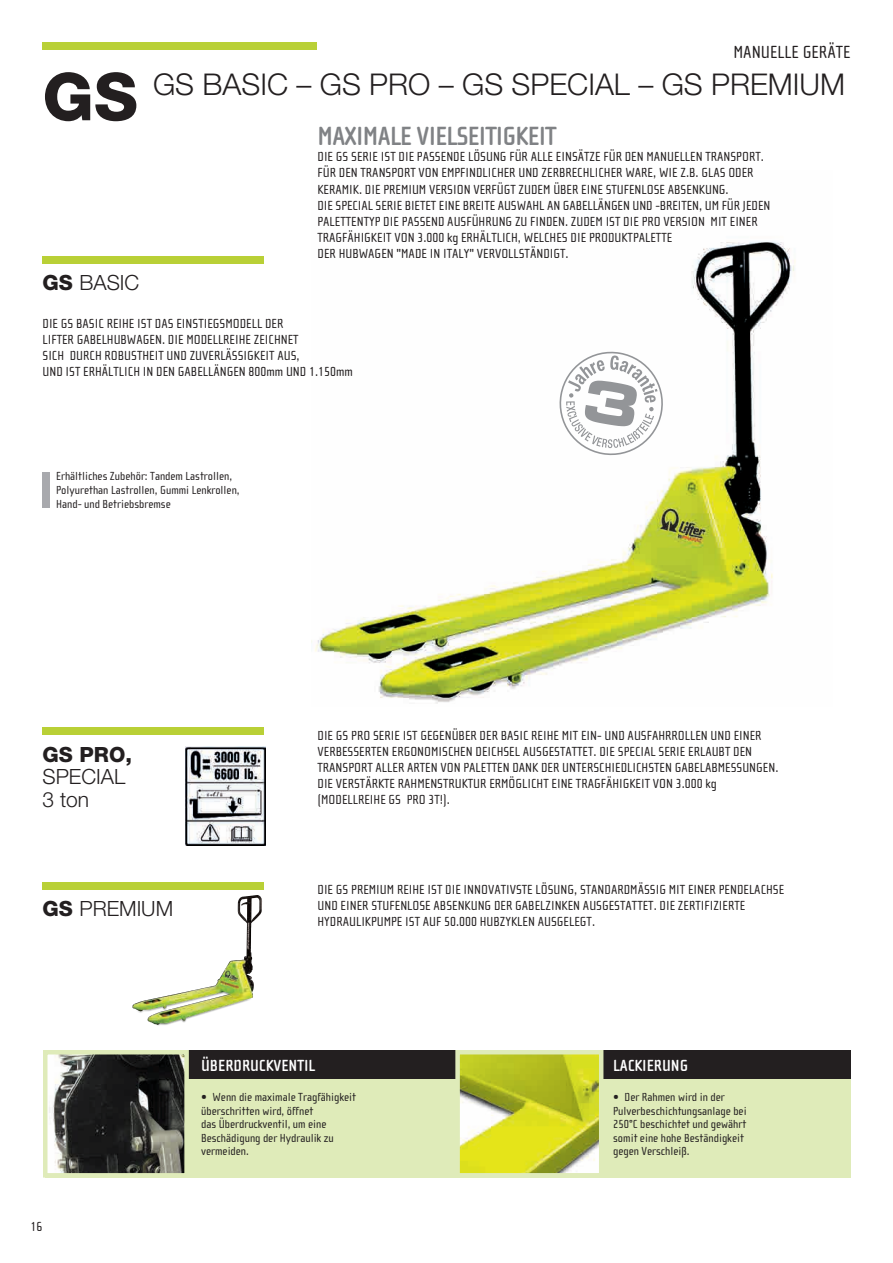
<style>
.page{position:relative;width:893px;height:1263px;background:#fff}
.page>*{position:absolute;margin:0;border:0;box-sizing:border-box;transform-origin:0 0}
.t1{font:300 30px "Helvetica Neue LT Std";color:#231f20}
.t2{font:700 27px "Cholla Sans OTCE";letter-spacing:-.025em;color:#808285}
.t3{font:300 21px/22.5px "Helvetica Neue LT Std";color:#231f20}
.t4{font:18px "Cholla Sans OTCE";color:#231f20}
.t5{font:700 16.5px "Cholla Sans OTCE";color:#fff}
.t6{font:13.5px/16.2px "Cholla Sans OTCE";color:#231f20}
.t7{font:12px/13.5px "Cholla Sans OTCE";color:#231f20}
.s1{font-weight:800;font-size:66px}
.s2{font-weight:800}
.s3{font-size:15px}
</style>
<div class="page">
<img style="left:315px;top:241px;width:481px;height:463px">
<div style="left:43px;top:43px;width:274px;height:7px;background:#b9d036"></div>
<div style="left:45px;top:1050px;width:805px;height:127px;background:#dfebb9"></div>
<div style="left:45px;top:1050px;width:805px;height:28px;background:#231f20"></div>
<img style="left:460px;top:1055px;width:138px;height:117px">
<div style="left:455px;top:1050px;width:148px;height:127px;border:4px solid #dfebb9"></div>
<div style="left:43px;top:256px;width:221px;height:7px;background:#b9d036"></div>
<div style="left:43px;top:882px;width:221px;height:7px;background:#b9d036"></div>
<img style="left:121px;top:889px;width:143px;height:137px">
<div style="left:43px;top:472px;width:7px;height:36px;background:#a8a9ad"></div>
<div style="left:43px;top:728px;width:221px;height:7px;background:#b9d036"></div>
<div style="left:185px;top:746px;width:82px;height:100px;background:#000"></div>
<img style="left:186px;top:746px;width:79px;height:99px">
<img style="left:48px;top:1055px;width:136px;height:117px">
<div style="left:43px;top:1050px;width:146px;height:127px;border:4px solid #dfebb9"></div>
<svg style="left:556px;top:348px;width:110px;height:110px"></svg>
<p class="t4" style="left:733px;top:42px;width:119px">MANUELLE GERÄTE</p>
<p class="t1" style="left:43px;top:66px;width:804px"><span class="s1">GS</span> GS BASIC – GS PRO – GS SPECIAL – GS PREMIUM</p>
<p class="t3" style="left:43px;top:271px;width:98px"><span class="s2">GS</span> BASIC</p>
<p class="t2" style="left:317px;top:121px;width:240px">MAXIMALE VIELSEITIGKEIT</p>
<p class="t6" style="left:317px;top:149px;width:454px">DIE GS SERIE IST DIE PASSENDE LÖSUNG FÜR ALLE EINSÄTZE FÜR DEN MANUELLEN TRANSPORT.<br>FÜR DEN TRANSPORT VON EMPFINDLICHER UND ZERBRECHLICHER WARE, WIE Z.B. GLAS ODER KERAMIK. DIE PREMIUM VERSION VERFÜGT ZUDEM ÜBER EINE STUFENLOSE ABSENKUNG.<br>DIE SPECIAL SERIE BIETET EINE BREITE AUSWAHL AN GABELLÄNGEN UND -BREITEN, UM FÜR JEDEN PALETTENTYP DIE PASSEND AUSFÜHRUNG ZU FINDEN. ZUDEM IST DIE PRO VERSION MIT EINER TRAGFÄHIGKEIT VON 3.000 kg ERHÄLTLICH, WELCHES DIE PRODUKTPALETTE<br>DER HUBWAGEN "MADE IN ITALY" VERVOLLSTÄNDIGT.</p>
<p class="t6" style="left:43px;top:316px;width:312px">DIE GS BASIC REIHE IST DAS EINSTIEGSMODELL DER<br>LIFTER GABELHUBWAGEN. DIE MODELLREIHE ZEICHNET<br>SICH DURCH ROBUSTHEIT UND ZUVERLÄSSIGKEIT AUS,<br>UND IST ERHÄLTLICH IN DEN GABELLÄNGEN 800mm UND 1.150mm</p>
<p class="t7" style="left:56px;top:470px;width:185px">Erhältliches Zubehör: Tandem Lastrollen,<br>Polyurethan Lastrollen, Gummi Lenkrollen,<br>Hand- und Betriebsbremse</p>
<p class="t3" style="left:43px;top:743px;width:91px"><span class="s2">GS PRO,<br></span>SPECIAL<br>3 ton</p>
<p class="t3" style="left:43px;top:897px;width:132px"><span class="s2">GS</span> PREMIUM</p>
<p class="t6" style="left:317px;top:727px;width:462px">DIE GS PRO SERIE IST GEGENÜBER DER BASIC REIHE MIT EIN- UND AUSFAHRROLLEN UND EINER VERBESSERTEN ERGONOMISCHEN DEICHSEL AUSGESTATTET. DIE SPECIAL SERIE ERLAUBT DEN TRANSPORT ALLER ARTEN VON PALETTEN DANK DER UNTERSCHIEDLICHSTEN GABELABMESSUNGEN.<br>DIE VERSTÄRKTE RAHMENSTRUKTUR ERMÖGLICHT EINE TRAGFÄHIGKEIT VON 3.000 kg (MODELLREIHE GS PRO 3T!).</p>
<p class="t6" style="left:317px;top:882px;width:468px">DIE GS PREMIUM REIHE IST DIE INNOVATIVSTE LÖSUNG, STANDARDMÄSSIG MIT EINER PENDELACHSE<br>UND EINER STUFENLOSE ABSENKUNG DER GABELZINKEN AUSGESTATTET. DIE ZERTIFIZIERTE<br>HYDRAULIKPUMPE IST AUF 50.000 HUBZYKLEN AUSGELEGT.</p>
<p class="t6" style="left:31px;top:1219px;width:13px">16</p>
<p class="t5" style="left:201px;top:1056px;width:116px">ÜBERDRUCKVENTIL</p>
<p class="t5" style="left:613px;top:1056px;width:76px">LACKIERUNG</p>
<p class="t7" style="left:201px;top:1091px;width:156px"><span class="s3">•</span> Wenn die maximale Tragfähigkeit überschritten wird, öffnet<br>das Überdruckventil, um eine<br>Beschädigung der Hydraulik zu vermeiden.</p>
<p class="t7" style="left:613px;top:1091px;width:135px"><span class="s3">•</span> Der Rahmen wird in der<br>Pulverbeschichtungsanlage bei<br>250°C beschichtet und gewährt somit eine hohe Beständigkeit gegen Verschleiß.</p>
</div>
